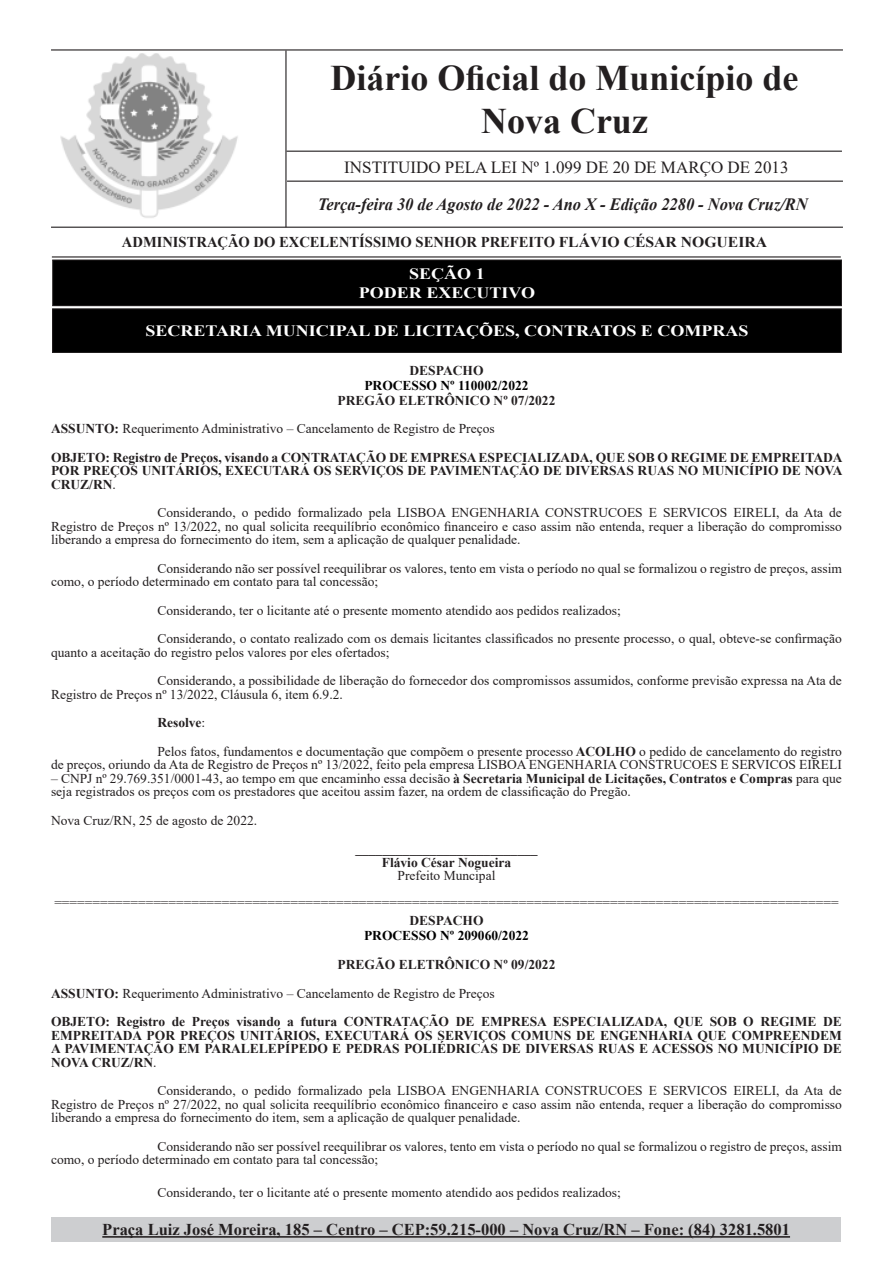
<style>
.page{position:relative;width:893px;height:1263px;background:#fff}
.page>*{position:absolute;margin:0;border:0;box-sizing:border-box;transform-origin:0 0}
.t1{font:700 36px/43.2px "Times New Roman";color:#231f20;text-align:center}
.t2{font:italic 700 17.25px "Times New Roman";color:#231f20;scale:.95 1}
.t3{font:16.95px "Times New Roman";color:#231f20}
.t4{font:700 16.5px "Times New Roman";color:#231f20}
.t5{font:700 15.75px "Times New Roman";color:#fff;scale:1.14 1}
.t6{font:700 15px "Times New Roman";color:#231f20}
.Normal__Web_1{font:13.5px/13.5px "Times New Roman";color:#231f20}
.Normal__Web_1-2{font:700 13.5px/13.5px "Times New Roman";color:#231f20;text-align:justify}
.t7{font:700 13.5px "Times New Roman";color:#000}
.s1{font-weight:700}
.s2{font-weight:400}
</style>
<div class="page">
<img style="left:54px;top:53px;width:231px;height:174px">
<hr style="left:51px;top:49px;width:792px;height:2px;background:#231f20">
<hr style="left:51px;top:227px;width:792px;height:1px;background:#231f20">
<hr style="left:52px;top:256px;width:789px;height:1px;background:#231f20">
<hr style="left:285px;top:51px;width:2px;height:176px;background:#231f20">
<hr style="left:287px;top:151px;width:555px;height:1px;background:#231f20">
<hr style="left:287px;top:181px;width:556px;height:1px;background:#231f20">
<div style="left:51px;top:1217px;width:790px;height:25px;background:#cdced0"></div>
<hr style="left:102px;top:1236px;width:688px;height:2px;background:#231f20">
<div style="left:53px;top:260px;width:788px;height:46px;background:#000"></div>
<div style="left:52px;top:259px;width:790px;height:47px;border:1px solid #231f20"></div>
<div style="left:53px;top:309px;width:788px;height:43px;background:#000"></div>
<div style="left:52px;top:308px;width:790px;height:45px;border:1px solid #231f20"></div>
<p class="t1" style="left:330px;top:55px;width:470px">Diário Oficial do Município de<br>Nova Cruz</p>
<p class="t3" style="left:344px;top:155px;width:446px">INSTITUIDO PELA LEI Nº 1.099 DE 20 DE MARÇO DE 2013</p>
<p class="t2" style="left:318px;top:192px;width:517px">Terça-feira 30 de Agosto de 2022 - Ano X - Edição 2280 - Nova Cruz/RN</p>
<p class="t6" style="left:122px;top:231px;width:647px">ADMINISTRAÇÃO DO EXCELENTÍSSIMO SENHOR PREFEITO FLÁVIO CÉSAR NOGUEIRA</p>
<p class="t5" style="left:409px;top:262px;width:68px">SEÇÃO 1</p>
<p class="t5" style="left:359px;top:281px;width:156px">PODER EXECUTIVO</p>
<p class="t5" style="left:145px;top:319px;width:530px">SECRETARIA MUNICIPAL DE LICITAÇÕES, CONTRATOS E COMPRAS</p>
<p class="Normal__Web_1-2" style="left:409px;top:363px;width:76px">DESPACHO</p>
<p class="t7" style="left:364px;top:376px;width:166px">PROCESSO Nº 110002/2022</p>
<p class="Normal__Web_1-2" style="left:338px;top:393px;width:219px">PREGÃO ELETRÔNICO Nº 07/2022</p>
<p class="Normal__Web_1" style="left:51px;top:422px;width:445px"><span class="s1">ASSUNTO:</span> Requerimento Administrativo – Cancelamento de Registro de Preços</p>
<p class="Normal__Web_1-2" style="left:51px;top:450px;width:793px">OBJETO: Registro de Preços, visando a CONTRATAÇÃO DE EMPRESA ESPECIALIZADA, QUE SOB O REGIME DE EMPREITADA POR PREÇOS UNITÁRIOS, EXECUTARÁ OS SERVIÇOS DE PAVIMENTAÇÃO DE DIVERSAS RUAS NO MUNICÍPIO DE NOVA CRUZ/RN<span class="s2">.</span></p>
<p class="Normal__Web_1" style="left:51px;top:506px;width:792px;text-align:justify;text-indent:106px">Considerando, o pedido formalizado pela LISBOA ENGENHARIA CONSTRUCOES E SERVICOS EIRELI, da Ata de Registro de Preços nº 13/2022, no qual solicita reequilíbrio econômico financeiro e caso assim não entenda, requer a liberação do compromisso liberando a empresa do fornecimento do item, sem a aplicação de qualquer penalidade.</p>
<p class="Normal__Web_1" style="left:51px;top:561px;width:792px;text-indent:106px">Considerando não ser possível reequilibrar os valores, tento em vista o período no qual se formalizou o registro de preços, assim como, o período determinado em contato para tal concessão;</p>
<p class="Normal__Web_1" style="left:157px;top:603px;width:465px">Considerando, ter o licitante até o presente momento atendido aos pedidos realizados;</p>
<p class="Normal__Web_1" style="left:51px;top:632px;width:792px;text-indent:106px">Considerando, o contato realizado com os demais licitantes classificados no presente processo, o qual, obteve-se confirmação quanto a aceitação do registro pelos valores por eles ofertados;</p>
<p class="Normal__Web_1" style="left:51px;top:674px;width:792px;text-indent:106px">Considerando, a possibilidade de liberação do fornecedor dos compromissos assumidos, conforme previsão expressa na Ata de<br>Registro de Preços nº 13/2022, Cláusula 6, item 6.9.2.</p>
<p class="Normal__Web_1-2" style="left:157px;top:716px;width:49px">Resolve<span class="s2">:</span></p>
<p class="Normal__Web_1" style="left:51px;top:744px;width:792px;text-align:right">Pelos fatos, fundamentos e documentação que compõem o presente processo <span class="s1">ACOLHO</span> o pedido de cancelamento do registro<br>de preços, oriundo da Ata de Registro de Preços nº 13/2022, feito pela empresa LISBOA ENGENHARIA CONSTRUCOES E SERVICOS EIRELI</p>
<p class="Normal__Web_1" style="left:51px;top:771px;width:792px">– CNPJ nº 29.769.351/0001-43, ao tempo em que encaminho essa decisão <span class="s1">à Secretaria Municipal de Licitações, Contratos e Compras</span> para que seja registrados os preços com os prestadores que aceitou assim fazer, na ordem de classificação do Pregão.</p>
<p class="Normal__Web_1" style="left:51px;top:813px;width:208px">Nova Cruz/RN, 25 de agosto de 2022.</p>
<p class="Normal__Web_1-2" style="left:355px;top:842px;width:184px">___________________________</p>
<p class="Normal__Web_1-2" style="left:382px;top:855px;width:131px">Flávio César Nogueira</p>
<p class="Normal__Web_1" style="left:398px;top:869px;width:99px">Prefeito Muncipal</p>
<p class="Normal__Web_1" style="left:54px;top:896px;width:786px">=======================================================================================================</p>
<p class="Normal__Web_1-2" style="left:409px;top:914px;width:76px">DESPACHO</p>
<p class="t7" style="left:364px;top:926px;width:166px">PROCESSO Nº 209060/2022</p>
<p class="Normal__Web_1-2" style="left:338px;top:957px;width:219px">PREGÃO ELETRÔNICO Nº 09/2022</p>
<p class="Normal__Web_1" style="left:51px;top:986px;width:445px"><span class="s1">ASSUNTO:</span> Requerimento Administrativo – Cancelamento de Registro de Preços</p>
<p class="Normal__Web_1-2" style="left:51px;top:1014px;width:792px">OBJETO: Registro de Preços visando a futura CONTRATAÇÃO DE EMPRESA ESPECIALIZADA, QUE SOB O REGIME DE EMPREITADA POR PREÇOS UNITÁRIOS, EXECUTARÁ OS SERVIÇOS COMUNS DE ENGENHARIA QUE COMPREENDEM A PAVIMENTAÇÃO EM PARALELEPÍPEDO E PEDRAS POLIÉDRICAS DE DIVERSAS RUAS E ACESSOS NO MUNICÍPIO DE NOVA CRUZ/RN<span class="s2">.</span></p>
<p class="Normal__Web_1" style="left:51px;top:1083px;width:792px;text-align:justify;text-indent:106px">Considerando, o pedido formalizado pela LISBOA ENGENHARIA CONSTRUCOES E SERVICOS EIRELI, da Ata de Registro de Preços nº 27/2022, no qual solicita reequilíbrio econômico financeiro e caso assim não entenda, requer a liberação do compromisso liberando a empresa do fornecimento do item, sem a aplicação de qualquer penalidade.</p>
<p class="Normal__Web_1" style="left:51px;top:1139px;width:792px;text-indent:106px">Considerando não ser possível reequilibrar os valores, tento em vista o período no qual se formalizou o registro de preços, assim como, o período determinado em contato para tal concessão;</p>
<p class="Normal__Web_1" style="left:157px;top:1185px;width:465px">Considerando, ter o licitante até o presente momento atendido aos pedidos realizados;</p>
<p class="t4" style="left:102px;top:1218px;width:689px">Praça Luiz José Moreira, 185 – Centro – CEP:59.215-000 – Nova Cruz/RN – Fone: (84) 3281.5801</p>
</div>
